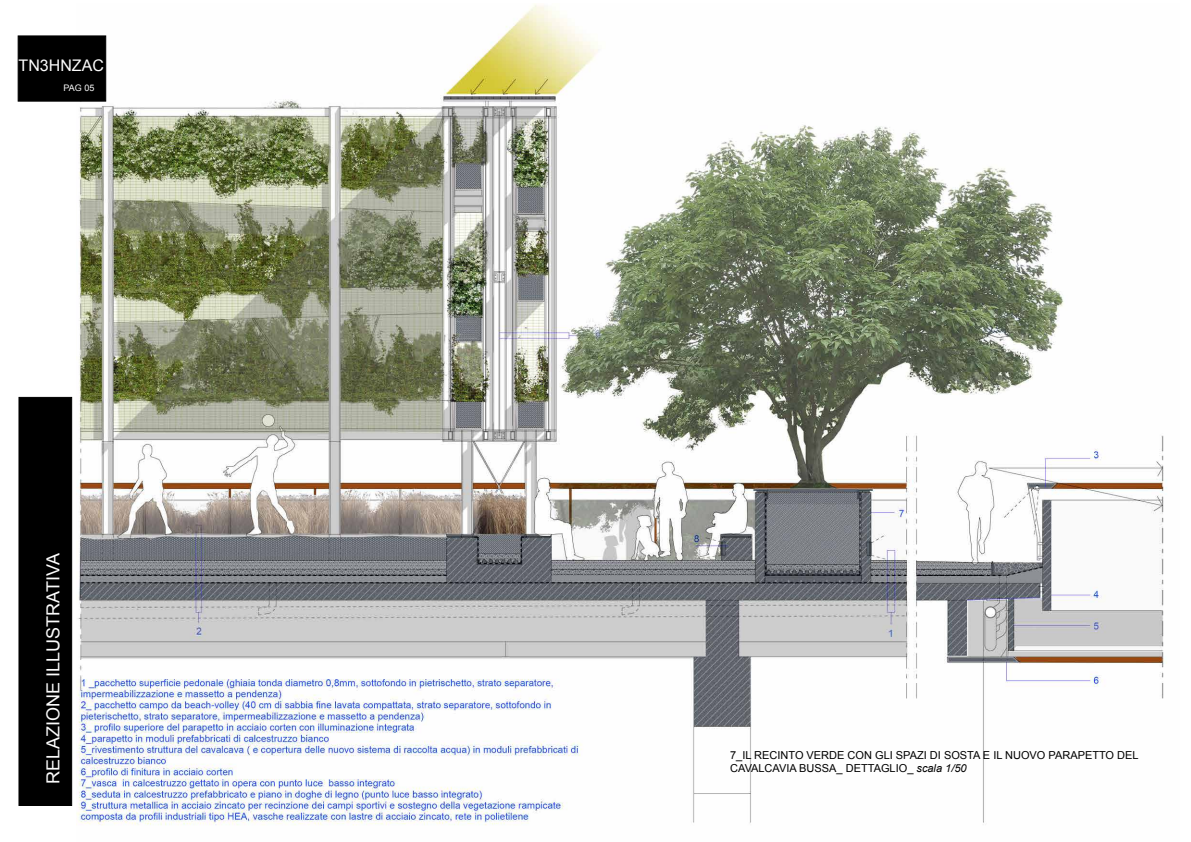
<style>
.page{position:relative;width:1191px;height:842px;background:#fff}
.page>*{position:absolute;margin:0;border:0;box-sizing:border-box;transform-origin:0 0}
.t1{font:18px "Arial";color:#fafafa}
.t2{font:16px "Arial";color:#fcfcfc}
.t3{font:11px/13.2px "Arial";color:#000}
.t4{font:9px "Arial";color:#fafafa}
.s1{font-style:italic}
</style>
<div class="page">
<img style="left:77px;top:4px;width:1090px;height:822px">
<div style="left:18px;top:35px;width:88px;height:67px;background:#000;border:1px solid #000"></div>
<div style="left:18px;top:397px;width:54px;height:409px;background:#000;border:1px solid #000"></div>
<h2 class="t2" style="left:19px;top:55px;width:87px">TN3HNZAC</h2>
<p class="t4" style="left:64px;top:82px;width:32px">PAG 05</p>
<h1 class="t1" style="left:41px;top:784px;width:232px;rotate:-90deg">RELAZIONE ILLUSTRATIVA</h1>
<p class="t3" style="left:730px;top:749px;width:410px">7_IL RECINTO VERDE CON GLI SPAZI DI SOSTA E IL NUOVO PARAPETTO DEL<br>CAVALCAVIA BUSSA_ DETTAGLIO_ <span class="s1">scala 1/50</span></p>
</div>
